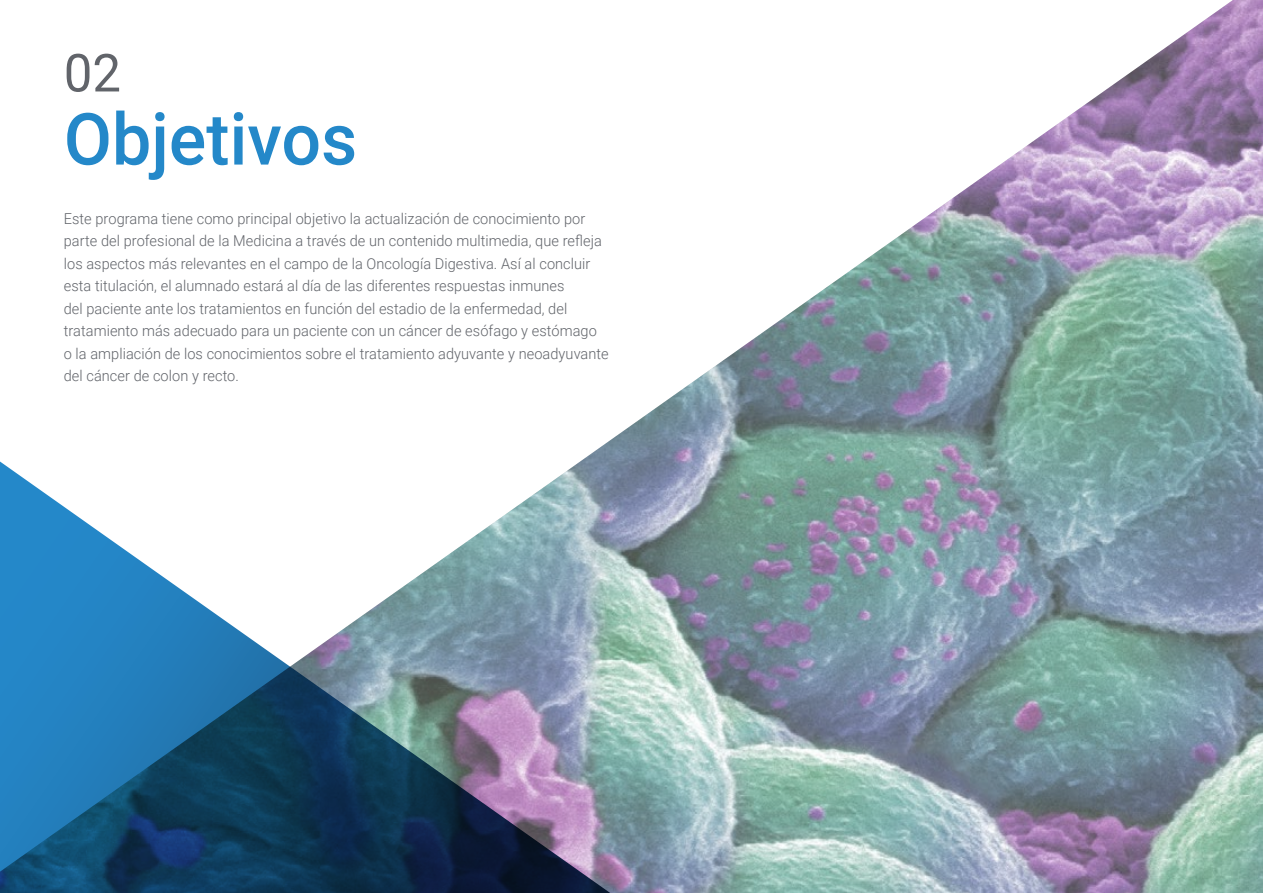
<style>
.page{position:relative;width:1263px;height:893px;background:#fff}
.page>*{position:absolute;margin:0;border:0;box-sizing:border-box;transform-origin:0 0}
.t1{font:500 72px "Roboto";color:#2488c9}
.t2{font:52.5px "Roboto";color:#61646a}
.t3{font:300 15px/22.5px "Roboto";letter-spacing:.005em;color:#61646a}
</style>
<div class="page">
<img style="left:602px;top:0;width:661px;height:893px">
<svg style="left:0;top:446px;width:640px;height:447px"></svg>
<h2 class="t2" style="left:64px;top:36px;width:59px">02</h2>
<h1 class="t1" style="left:64px;top:89px;width:295px">Objetivos</h1>
<p class="t3" style="left:64px;top:207px;width:546px">Este programa tiene como principal objetivo la actualización de conocimiento por parte del profesional de la Medicina a través de un contenido multimedia, que refleja los aspectos más relevantes en el campo de la Oncología Digestiva. Así al concluir esta titulación, el alumnado estará al día de las diferentes respuestas inmunes<br>del paciente ante los tratamientos en función del estadio de la enfermedad, del tratamiento más adecuado para un paciente con un cáncer de esófago y estómago<br>o la ampliación de los conocimientos sobre el tratamiento adyuvante y neoadyuvante del cáncer de colon y recto.</p>
</div>
